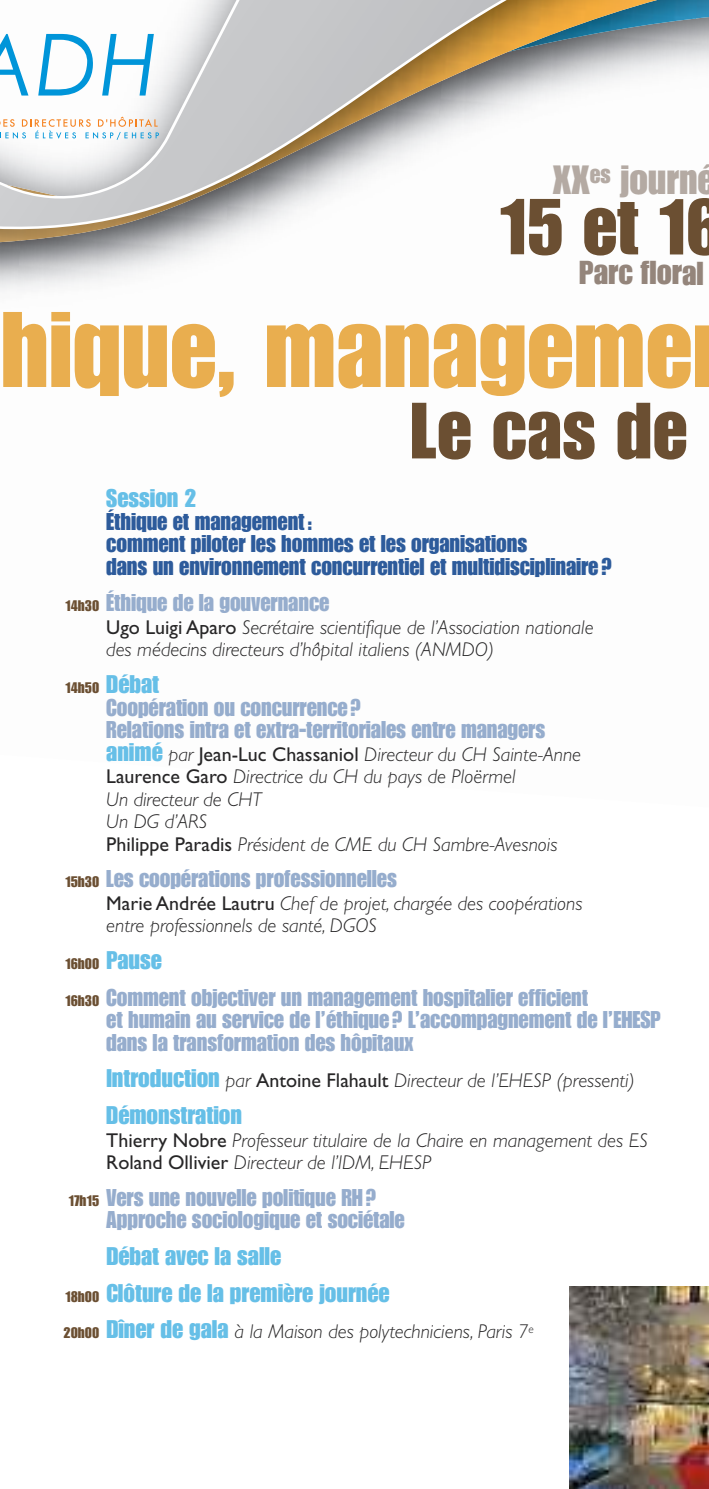
<style>
.page{position:relative;width:709px;height:1489px;background:#fff}
.page>*{position:absolute;margin:0;border:0;box-sizing:border-box;transform-origin:0 0}
.t1{font:105px "Impact LT Std";color:#e9ae4f}
.t2{font:78px "Impact LT Std";letter-spacing:.01em;color:#6b4f32}
.t3{font:77.5px "Impact LT Std";color:#6b4f32}
.t4{font:40px "Impact LT Std";color:#b4aaa3}
.t5{font:32.5px "Impact LT Std";color:#94857b}
.t6{font:25px/36.8px "Impact LT Std";color:#66bfe7}
.t7{font:23.75px/22.5px "Impact LT Std";letter-spacing:-.005em;color:#96adcd}
.t8{font:23.75px/22.5px "Impact LT Std";letter-spacing:-.005em;color:#2d5b9b}
.t9{font:italic 300 20px/22.5px "Gill Sans Std";color:#272627}
.t10{font:15px "Impact LT Std";color:#6b4f32}
.s1{font-size:15px;color:#6b4f32}
.s2{font-weight:400;font-style:normal}
.s3{font-size:25px;color:#66bfe7}
.s4{font-family:"Impact LT Std";font-weight:400;font-style:normal;font-size:25px;color:#66bfe7}
.s5{font-family:"Impact LT Std";font-weight:400;font-style:normal;font-size:15px;color:#6b4f32}
</style>
<div class="page">
<svg style="left:0;top:235px;width:273px;height:20px"></svg>
<svg style="left:0;top:0;width:709px;height:235px"></svg>
<svg style="left:38px;top:34px;width:55px;height:61px"></svg>
<svg style="left:102px;top:34px;width:52px;height:61px"></svg>
<svg style="left:0;top:34px;width:28px;height:61px"></svg>
<svg style="left:0;top:117px;width:159px;height:23px"></svg>
<img style="left:569px;top:1286px;width:140px;height:202px">
<h3 class="t4" style="left:553px;top:166px;width:164px">XX<sup>es</sup> journé</h3>
<h3 class="t3" style="left:498px;top:199px;width:226px">15 et 16</h3>
<h3 class="t5" style="left:579px;top:261px;width:126px">Parc floral</h3>
<h1 class="t1" style="left:0;top:312px;width:693px">hique, manageme</h1>
<h2 class="t2" style="left:410px;top:402px;width:278px">Le cas de</h2>
<p class="t6" style="left:106px;top:481px;width:92px">Session 2</p>
<p class="t8" style="left:106px;top:511px;width:507px">Éthique et management:<br>comment piloter les hommes et les organisations<br>dans un environnement concurrentiel et multidisciplinaire?</p>
<p class="t7" style="left:65px;top:592px;width:266px"><span class="s1">14h30</span> Éthique de la gouvernance</p>
<p class="t9" style="left:106px;top:617px;width:489px"><span class="s2">Ugo Luigi Aparo</span> Secrétaire scientifique de l’Association nationale des médecins directeurs d’hôpital italiens (ANMDO)</p>
<p class="t10" style="left:65px;top:682px;width:95px">14h50 <span class="s3">Débat</span></p>
<p class="t7" style="left:106px;top:696px;width:440px">Coopération ou concurrence?<br>Relations intra et extra-territoriales entre managers</p>
<p class="t9" style="left:106px;top:744px;width:476px"><span class="s4">animé</span> par <span class="s2">Jean-Luc Chassaniol</span> Directeur du CH Sainte-Anne <span class="s2">Laurence Garo</span> Directrice du CH du pays de Ploërmel<br>Un directeur de CHT<br>Un DG d’ARS<br><span class="s2">Philippe Paradis</span> Président de CME du CH Sambre-Avesnois</p>
<p class="t7" style="left:65px;top:868px;width:333px"><span class="s1">15h30</span> Les coopérations professionnelles</p>
<p class="t9" style="left:106px;top:893px;width:477px"><span class="s2">Marie Andrée Lautru</span> Chef de projet, chargée des coopérations entre professionnels de santé, DGOS</p>
<p class="t10" style="left:65px;top:958px;width:98px">16h00 <span class="s3">Pause</span></p>
<p class="t7" style="left:106px;top:986px;width:556px;text-indent:-41px"><span class="s1">16h30</span> Comment objectiver un management hospitalier efficient<br>et humain au service de l’éthique? L’accompagnement de l’EHESP dans la transformation des hôpitaux</p>
<p class="t9" style="left:106px;top:1071px;width:530px"><span class="s4">Introduction</span> par <span class="s2">Antoine Flahault</span> Directeur de l’EHESP (pressenti)</p>
<p class="t6" style="left:106px;top:1097px;width:137px">Démonstration</p>
<p class="t9" style="left:106px;top:1130px;width:543px"><span class="s2">Thierry Nobre</span> Professeur titulaire de la Chaire en management des ES<br><span class="s2">Roland Ollivier</span> Directeur de l’IDM, EHESP</p>
<p class="t7" style="left:106px;top:1187px;width:300px;text-indent:-38px"><span class="s1">17h15</span> Vers une nouvelle politique RH?<br>Approche sociologique et sociétale</p>
<p class="t6" style="left:65px;top:1238px;width:326px;text-indent:41px">Débat avec la salle<br><span class="s1">18h00</span> Clôture de la première journée</p>
<p class="t9" style="left:63px;top:1322px;width:472px"><span class="s5">20h00</span> <span class="s4">Dîner de gala</span> à la Maison des polytechniciens, Paris 7<sup>e</sup></p>
</div>
